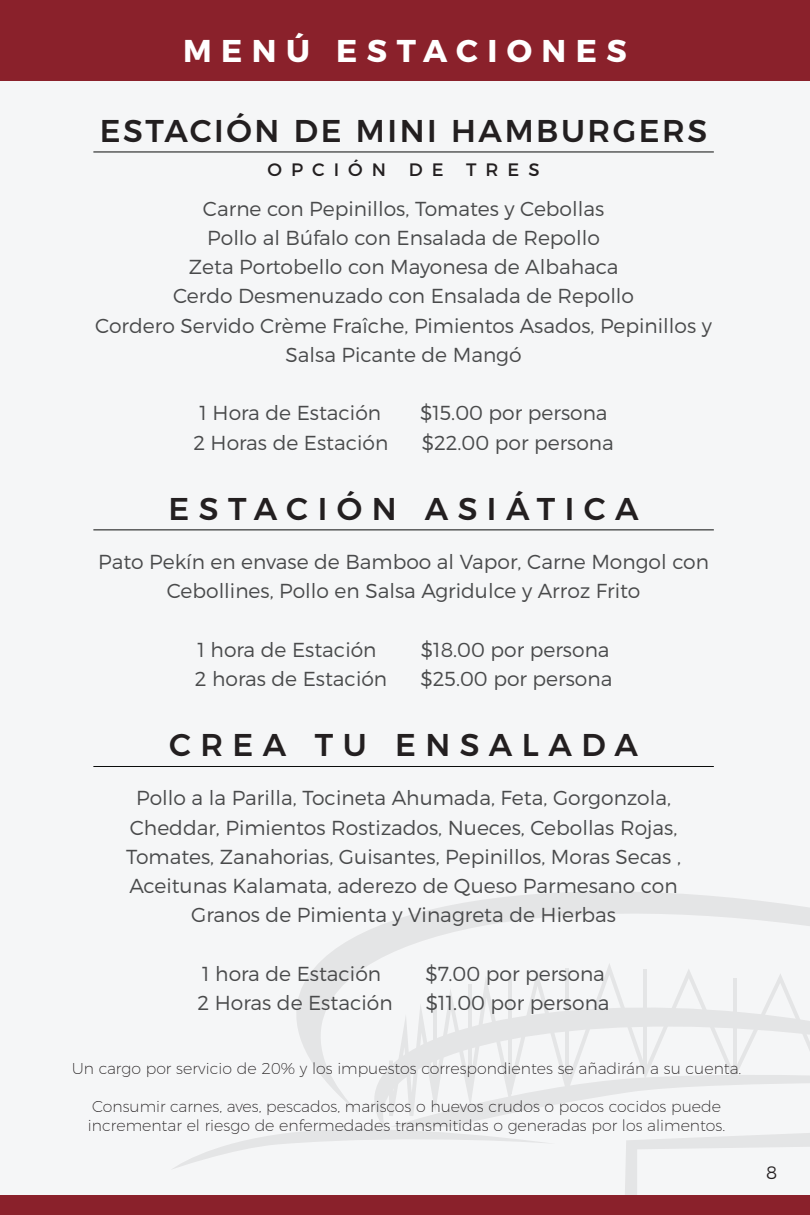
<style>
.page{position:relative;width:810px;height:1215px;background:#f5f6f7}
.page>*{position:absolute;margin:0;border:0;box-sizing:border-box;transform-origin:0 0}
.t1{font:500 31.5px "Montserrat";letter-spacing:.3em;color:#231f20}
.t2{font:500 31.5px "Montserrat";letter-spacing:.08em;color:#231f20}
.t3{font:700 31.5px "Montserrat";letter-spacing:.3em;color:#fff}
.t4{font:300 20.25px/29.2px "Montserrat";color:#494a4b;text-align:center}
.t5{font:18px "Montserrat";letter-spacing:.5em;color:#231f20}
.t6{font:300 18px "Montserrat";color:#231f20}
.t7{font:200 15.75px/18.9px "Montserrat";color:#231f20}
</style>
<div class="page">
<svg style="left:296px;top:891px;width:514px;height:178px"></svg>
<svg style="left:625px;top:1170px;width:12px;height:25px"></svg>
<svg style="left:173px;top:1069px;width:637px;height:101px"></svg>
<svg style="left:389px;top:963px;width:421px;height:153px"></svg>
<hr style="left:733px;top:978px;width:4px;height:100px;background:#e4e5e6">
<hr style="left:643px;top:969px;width:4px;height:101px;background:#e4e5e6">
<hr style="left:565px;top:968px;width:4px;height:119px;background:#e4e5e6">
<hr style="left:508px;top:973px;width:4px;height:121px;background:#e4e5e6">
<hr style="left:468px;top:984px;width:4px;height:112px;background:#e4e5e6">
<hr style="left:433px;top:1004px;width:4px;height:96px;background:#e4e5e6">
<div style="left:0;top:0;width:810px;height:81px;background:#8a212b"></div>
<div style="left:0;top:1195px;width:810px;height:20px;background:#8a212b"></div>
<hr style="left:93px;top:152px;width:621px;height:1px;background:#0b0d0c">
<hr style="left:93px;top:529px;width:621px;height:1px;background:#0b0d0c">
<hr style="left:93px;top:766px;width:621px;height:1px;background:#0b0d0c">
<h1 class="t3" style="left:183px;top:31px;width:445px">MENÚ ESTACIONES</h1>
<p class="t2" style="left:100px;top:105px;width:609px">ESTACIÓN DE MINI HAMBURGERS</p>
<p class="t5" style="left:268px;top:158px;width:120px">OPCIÓN</p>
<p class="t5" style="left:409px;top:158px;width:36px">D E</p>
<p class="t5" style="left:466px;top:158px;width:75px">TRES</p>
<p class="t4" style="left:203px;top:193px;width:403px">Carne con Pepinillos, Tomates y Cebollas</p>
<p class="t4" style="left:207px;top:223px;width:394px">Pollo al Búfalo con Ensalada de Repollo</p>
<p class="t4" style="left:189px;top:252px;width:431px">Zeta Portobello con Mayonesa de Albahaca</p>
<p class="t4" style="left:173px;top:281px;width:462px">Cerdo Desmenuzado con Ensalada de Repollo</p>
<p class="t4" style="left:95px;top:310px;width:618px">Cordero Servido Crème Fraîche, Pimientos Asados, Pepinillos y<br>Salsa Picante de Mangó</p>
<p class="t4" style="left:200px;top:398px;width:183px">1 Hora de Estación</p>
<p class="t4" style="left:420px;top:398px;width:189px">$15.00 por persona</p>
<p class="t4" style="left:193px;top:427px;width:197px">2 Horas de Estación</p>
<p class="t4" style="left:422px;top:427px;width:194px">$22.00 por persona</p>
<p class="t1" style="left:169px;top:483px;width:471px">ESTACIÓN ASIÁTICA</p>
<p class="t4" style="left:98px;top:547px;width:612px">Pato Pekín en envase de Bamboo al Vapor, Carne Mongol con<br>Cebollines, Pollo en Salsa Agridulce y Arroz Frito</p>
<p class="t4" style="left:198px;top:634px;width:180px">1 hora de Estación</p>
<p class="t4" style="left:421px;top:634px;width:190px">$18.00 por persona</p>
<p class="t4" style="left:195px;top:664px;width:194px">2 horas de Estación</p>
<p class="t4" style="left:420px;top:664px;width:193px">$25.00 por persona</p>
<p class="t1" style="left:169px;top:720px;width:471px">CREA TU ENSALADA</p>
<p class="t4" style="left:126px;top:783px;width:556px">Pollo a la Parilla, Tocineta Ahumada, Feta, Gorgonzola, Cheddar, Pimientos Rostizados, Nueces, Cebollas Rojas, Tomates, Zanahorias, Guisantes, Pepinillos, Moras Secas , Aceitunas Kalamata, aderezo de Queso Parmesano con Granos de Pimienta y Vinagreta de Hierbas</p>
<p class="t4" style="left:202px;top:959px;width:180px">1 hora de Estación</p>
<p class="t4" style="left:426px;top:959px;width:181px">$7.00 por persona</p>
<p class="t4" style="left:198px;top:988px;width:197px">2 Horas de Estación</p>
<p class="t4" style="left:426px;top:988px;width:185px">$11.00 por persona</p>
<p class="t7" style="left:72px;top:1058px;width:671px">Un cargo por servicio de 20% y los impuestos correspondientes se añadirán a su cuenta.</p>
<p class="t7" style="left:88px;top:1096px;width:639px">Consumir carnes, aves, pescados, mariscos o huevos crudos o pocos cocidos puede incrementar el riesgo de enfermedades transmitidas o generadas por los alimentos.</p>
<p class="t6" style="left:766px;top:1162px;width:13px">8</p>
</div>
